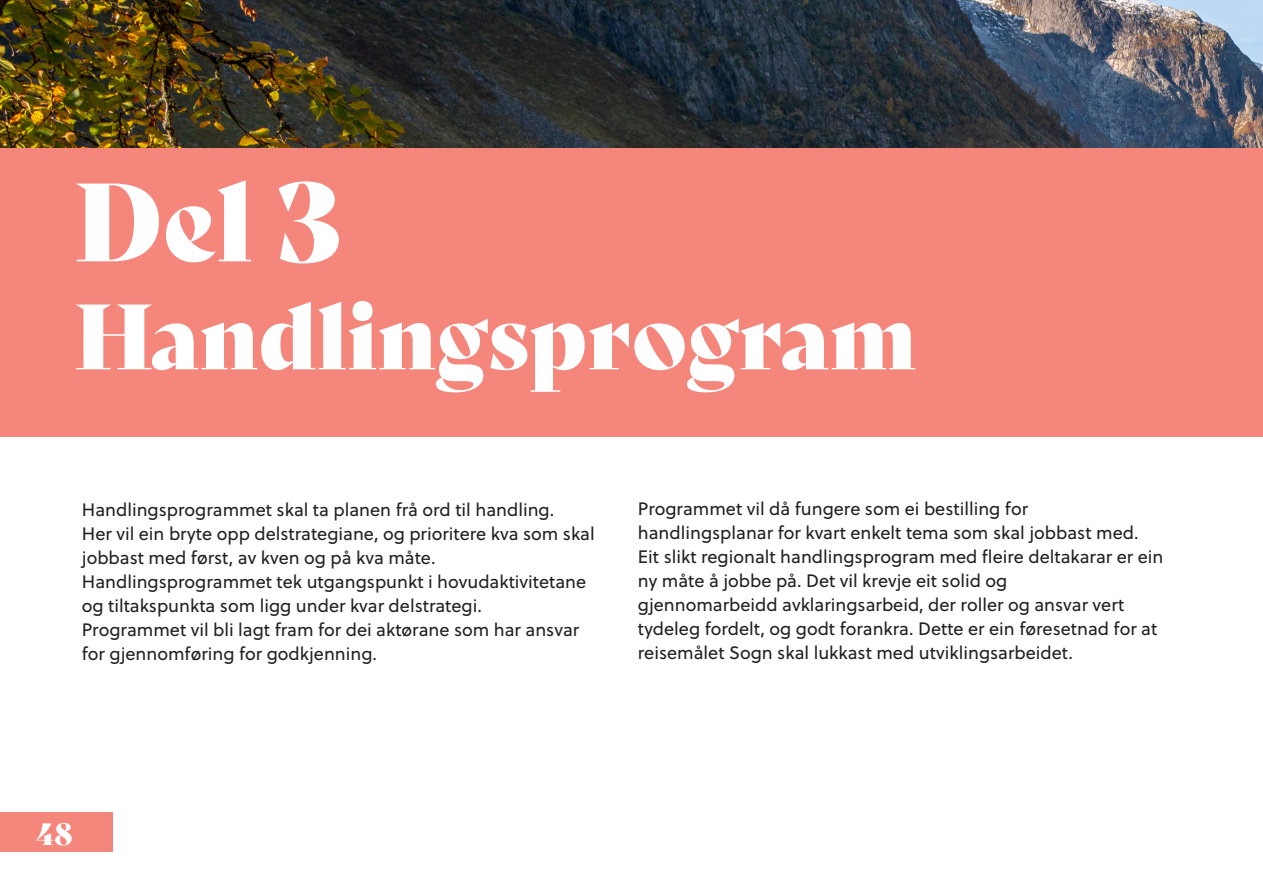
<style>
.page{position:relative;width:1263px;height:893px;background:#fff}
.page>*{position:absolute;margin:0;border:0;box-sizing:border-box;transform-origin:0 0}
.t1{font:108px "Bely Display";color:#fff}
.t2{font:90px "Bely Display";color:#fff}
.t3{font:30px "Bely Display";color:#fff}
.t4{font:18px/24px "Soleil";color:#231f20}
</style>
<div class="page">
<div style="left:0;top:812px;width:112px;height:39px;background:#f4867c"></div>
<div style="left:0;top:101px;width:1263px;height:336px;background:#f4867c"></div>
<img style="left:0;top:0;width:1263px;height:147px">
<p class="t1" style="left:74px;top:135px;width:269px">Del 3</p>
<p class="t2" style="left:74px;top:264px;width:845px">Handlingsprogram</p>
<p class="t4" style="left:82px;top:497px;width:474px">Handlingsprogrammet skal ta planen frå ord til handling.</p>
<p class="t4" style="left:82px;top:521px;width:514px">Her vil ein bryte opp delstrategiane, og prioritere kva som skal jobbast med først, av kven og på kva måte.</p>
<p class="t4" style="left:82px;top:569px;width:506px">Handlingsprogrammet tek utgangspunkt i hovudaktivitetane og tiltakspunkta som ligg under kvar delstrategi.</p>
<p class="t4" style="left:82px;top:617px;width:499px">Programmet vil bli lagt fram for dei aktørane som har ansvar for gjennomføring for godkjenning.</p>
<p class="t4" style="left:638px;top:496px;width:392px">Programmet vil då fungere som ei bestilling for</p>
<p class="t4" style="left:638px;top:520px;width:502px">handlingsplanar for kvart enkelt tema som skal jobbast med.</p>
<p class="t4" style="left:638px;top:544px;width:527px">Eit slikt regionalt handlingsprogram med fleire deltakarar er ein ny måte å jobbe på. Det vil krevje eit solid og</p>
<p class="t4" style="left:638px;top:592px;width:521px">gjennomarbeidd avklaringsarbeid, der roller og ansvar vert tydeleg fordelt, og godt forankra. Dette er ein føresetnad for at reisemålet Sogn skal lukkast med utviklingsarbeidet.</p>
<h3 class="t3" style="left:36px;top:809px;width:38px">48</h3>
</div>
